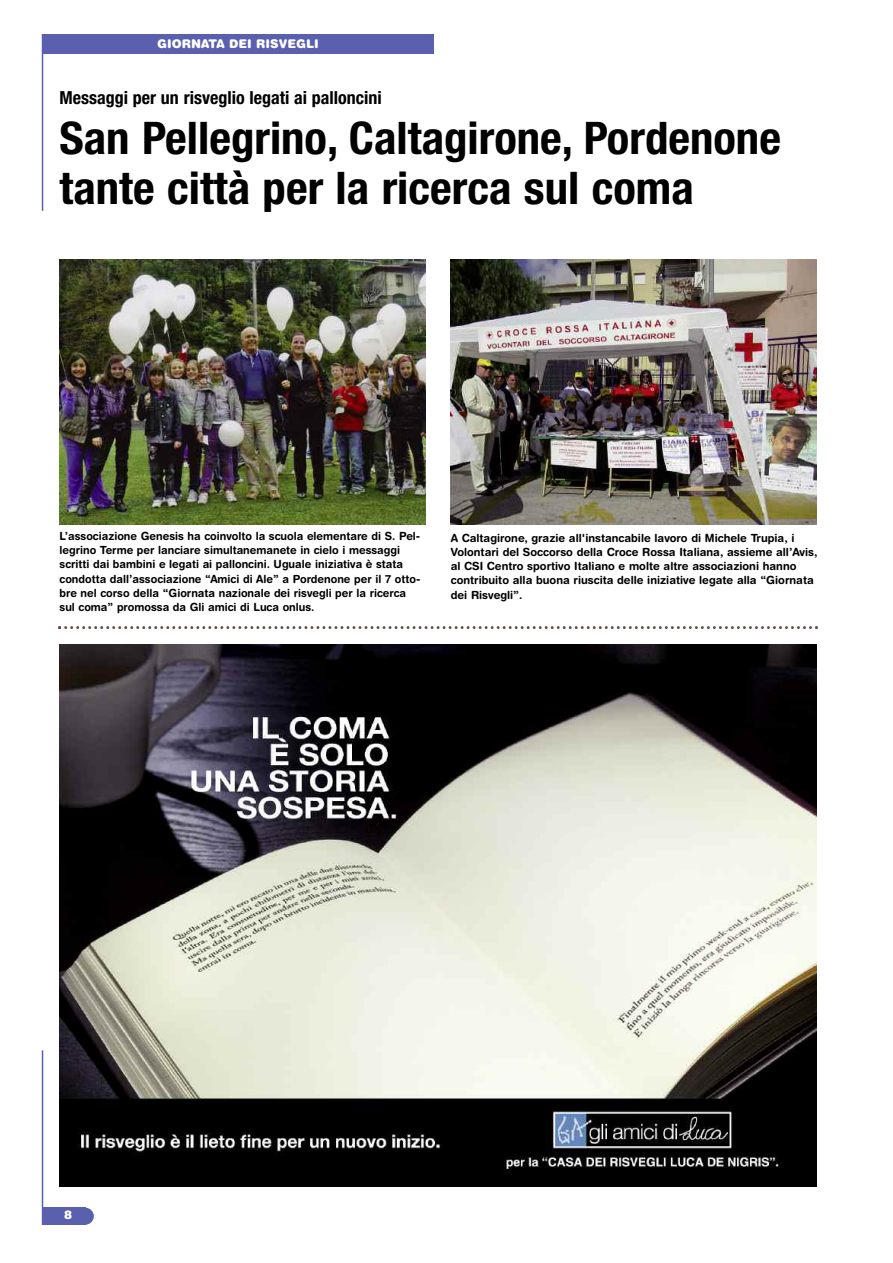
<style>
.page{position:relative;width:893px;height:1263px;background:#fff}
.page>*{position:absolute;margin:0;border:0;box-sizing:border-box;transform-origin:0 0}
.t1{font:700 condensed 45px/50.1px "Helvetica Neue";color:#000;scale:1.04 1}
.t2{font:700 condensed 18px "Helvetica Neue";color:#000}
.t3{font:900 12px "Helvetica Rounded";color:#fff}
.t4{font:700 11.25px/14.2px "Helvetica Rounded";color:#000;scale:.96 1}
.t5{font:700 11.25px/14.2px "Helvetica Rounded";color:#000}
</style>
<div class="page">
<div style="left:43px;top:1208px;width:43px;height:17px;background:#5a60ad"></div>
<div style="left:43px;top:1208px;width:51px;height:17px;background:#5a60ad;border-radius:9px"></div>
<hr style="left:42px;top:34px;width:1px;height:177px;background:#5a60ad">
<hr style="left:42px;top:1050px;width:1px;height:175px;background:#5a60ad">
<div style="left:43px;top:34px;width:391px;height:20px;background:#5a60ad"></div>
<svg style="left:58px;top:626px;width:760px;height:3px"></svg>
<img style="left:451px;top:259px;width:365px;height:266px">
<img style="left:60px;top:259px;width:365px;height:265px">
<img style="left:60px;top:644px;width:756px;height:542px">
<p class="t3" style="left:157px;top:40px;width:163px">GIORNATA DEI RISVEGLI</p>
<h2 class="t2" style="left:60px;top:91px;width:324px">Messaggi per un risveglio legati ai palloncini</h2>
<h1 class="t1" style="left:60px;top:117px;width:695px">San Pellegrino, Caltagirone, Pordenone tante città per la ricerca sul coma</h1>
<p class="t4" style="left:60px;top:530px;width:377px">L’associazione Genesis ha coinvolto la scuola elementare di S. Pel&shy;legrino Terme per lanciare simultanemanete in cielo i messaggi scritti dai bambini e legati ai palloncini. Uguale iniziativa è stata condotta dall’associazione “Amici di Ale” a Pordenone per il 7 otto&shy;bre nel corso della “Giornata nazionale dei risvegli per la ricerca sul coma” promossa da Gli amici di Luca onlus.</p>
<p class="t5" style="left:451px;top:532px;width:368px">A Caltagirone, grazie all'instancabile lavoro di Michele Trupia, i Volontari del Soccorso della Croce Rossa Italiana, assieme all’Avis, al CSI Centro sportivo Italiano e molte altre associazioni hanno contribuito alla buona riuscita delle iniziative legate alla “Giornata dei Risvegli”.</p>
<p class="t3" style="left:64px;top:1211px;width:10px">8</p>
</div>
